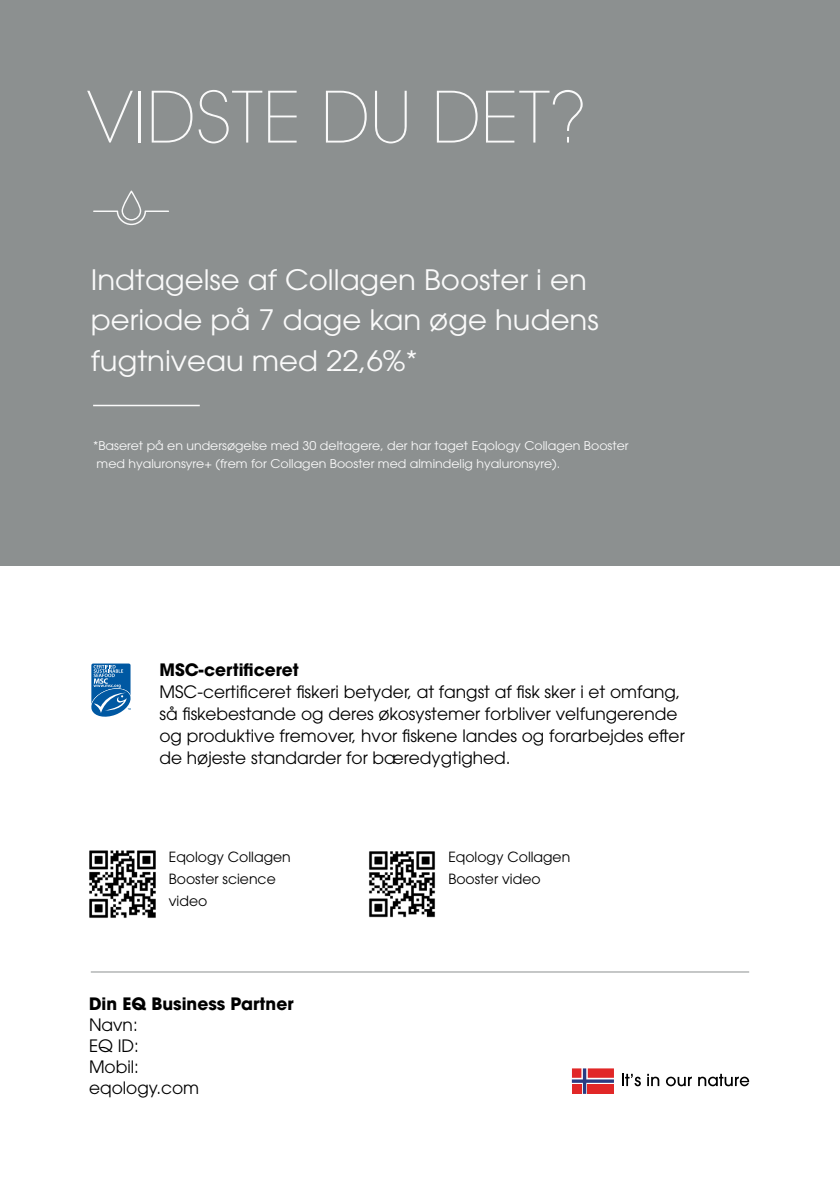
<style>
.page{position:relative;width:840px;height:1191px;background:#fff}
.page>*{position:absolute;margin:0;border:0;box-sizing:border-box;transform-origin:0 0}
.t1{font:200 70px "ITC Avant Garde Pro";color:#fafafa}
.t2{font:28px/40px "ITC Avant Garde Pro";color:#fafafa;scale:1.04 1}
.t3{font:17px/22px "ITC Avant Garde Pro";color:#000}
.t4{font:700 17px "ITC Avant Garde Pro";color:#000}
.t5{font:14px/22px "ITC Avant Garde Pro";color:#000}
.t6{font:12px/18px "ITC Avant Garde Pro";color:#fafafa;scale:1.04 1}
</style>
<div class="page">
<div style="left:0;top:0;width:839px;height:565px;background:#8c9090"></div>
<svg style="left:93px;top:190px;width:76px;height:35px"></svg>
<hr style="left:93px;top:405px;width:107px;height:1px;background:#fafafa">
<img style="left:89px;top:850px;width:67px;height:68px">
<hr style="left:91px;top:971px;width:657px;height:1px;background:#8c9090">
<svg style="left:571px;top:1068px;width:42px;height:25px"></svg>
<svg style="left:622px;top:1073px;width:18px;height:13px"></svg>
<svg style="left:647px;top:1073px;width:12px;height:13px"></svg>
<svg style="left:666px;top:1076px;width:25px;height:10px"></svg>
<svg style="left:698px;top:1073px;width:50px;height:13px"></svg>
<svg style="left:91px;top:663px;width:40px;height:54px;background:#4082b9"></svg>
<img style="left:369px;top:851px;width:66px;height:67px">
<h1 class="t1" style="left:87px;top:73px;width:502px">VIDSTE DU DET?</h1>
<h2 class="t2" style="left:91px;top:260px;width:489px">Indtagelse af Collagen Booster i en periode på 7 dage kan øge hudens fugtniveau med 22,6%*</h2>
<p class="t6" style="left:93px;top:436px;width:516px">*Baseret på en undersøgelse med 30 deltagere, der har taget Eqology Collagen Booster med hyaluronsyre+ (frem for Collagen Booster med almindelig hyaluronsyre).</p>
<p class="t4" style="left:159px;top:658px;width:141px">MSC-certificeret</p>
<p class="t3" style="left:159px;top:680px;width:526px">MSC-certificeret fiskeri betyder, at fangst af fisk sker i et omfang, så fiskebestande og deres økosystemer forbliver velfungerende og produktive fremover, hvor fiskene landes og forarbejdes efter de højeste standarder for bæredygtighed.</p>
<p class="t5" style="left:169px;top:845px;width:123px">Eqology Collagen<br>Booster science video</p>
<p class="t5" style="left:448px;top:846px;width:123px">Eqology Collagen<br>Booster video</p>
<p class="t4" style="left:89px;top:992px;width:206px">Din EQ Business Partner</p>
<p class="t3" style="left:89px;top:1014px;width:112px;line-height:21px">Navn:<br>EQ ID:<br>Mobil: eqology.com</p>
</div>
